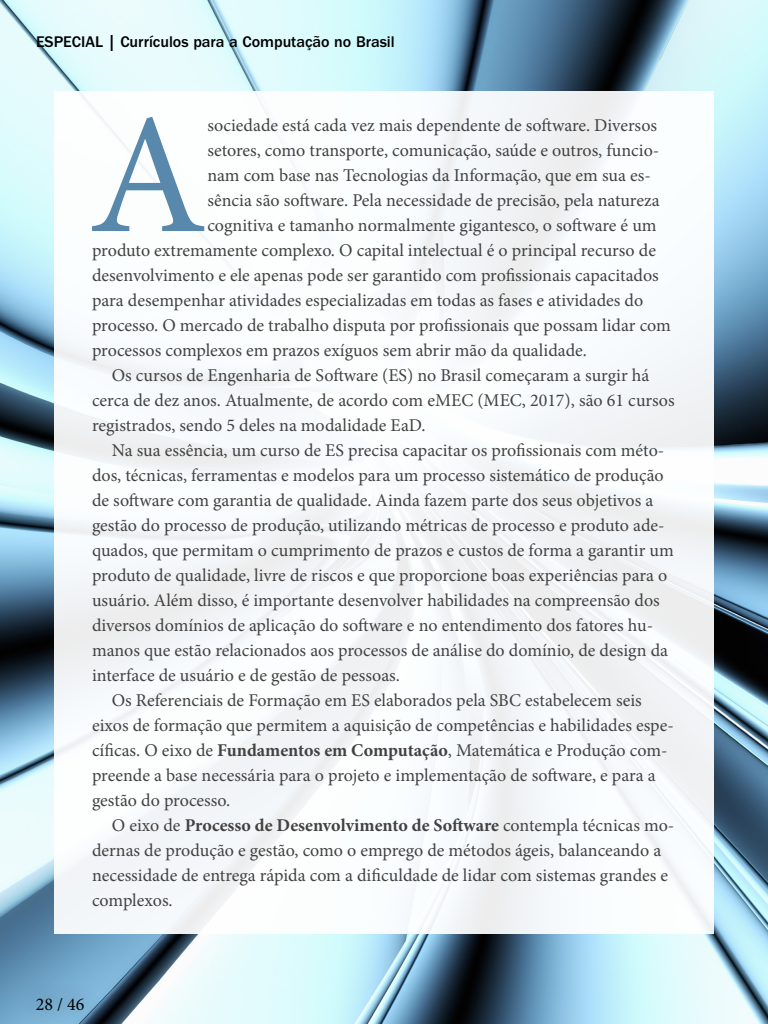
<style>
.page{position:relative;width:768px;height:1024px;background:#fff}
.page>*{position:absolute;margin:0;border:0;box-sizing:border-box;transform-origin:0 0}
.t1{font:171.8px "Minion Pro";color:#5888ab}
.t2{font:18px "Minion Pro";color:#424242}
.t3{font:700 18px "Minion Pro";letter-spacing:-.005em;color:#424242}
.t4{font:18px "Minion Pro";color:#000}
.t5{font:500 16px "ITC Franklin Gothic Std";color:#000}
.s1{font-weight:700}
.s2{font-weight:400}
</style>
<div class="page">
<img style="left:0;top:0;width:768px;height:1024px">
<div style="left:18px;top:978px;width:86px;height:46px;background:#000;opacity:.5"></div>
<div style="left:54px;top:91px;width:660px;height:842px;background:linear-gradient(to right,#f8fbfb,#f4f7f8)"></div>
<p class="t5" style="left:36px;top:33px;width:360px">Especial | Currículos para a Computação no Brasil</p>
<h1 class="t1" style="left:89px;top:61px;width:120px">A</h1>
<p class="t2" style="left:207px;top:113px;width:451px">sociedade está cada vez mais dependente de software. Diversos</p>
<p class="t2" style="left:207px;top:138px;width:453px">setores, como transporte, comunicação, saúde e outros, funcio-</p>
<p class="t2" style="left:207px;top:163px;width:445px">nam com base nas Tecnologias da Informação, que em sua es-</p>
<p class="t2" style="left:207px;top:188px;width:454px">sência são software. Pela necessidade de precisão, pela natureza</p>
<p class="t2" style="left:207px;top:213px;width:451px">cognitiva e tamanho normalmente gigantesco, o software é um</p>
<p class="t2" style="left:92px;top:238px;width:566px">produto extremamente complexo. O capital intelectual é o principal recurso de</p>
<p class="t2" style="left:92px;top:263px;width:568px">desenvolvimento e ele apenas pode ser garantido com profissionais capacitados</p>
<p class="t2" style="left:92px;top:288px;width:553px">para desempenhar atividades especializadas em todas as fases e atividades do</p>
<p class="t2" style="left:92px;top:313px;width:580px">processo. O mercado de trabalho disputa por profissionais que possam lidar com</p>
<p class="t2" style="left:92px;top:338px;width:496px">processos complexos em prazos exíguos sem abrir mão da qualidade.</p>
<p class="t2" style="left:112px;top:363px;width:539px">Os cursos de Engenharia de Software (ES) no Brasil começaram a surgir há</p>
<p class="t2" style="left:92px;top:388px;width:584px">cerca de dez anos. Atualmente, de acordo com eMEC (MEC, 2017), são 61 cursos</p>
<p class="t2" style="left:92px;top:413px;width:335px">registrados, sendo 5 deles na modalidade EaD.</p>
<p class="t2" style="left:112px;top:438px;width:554px">Na sua essência, um curso de ES precisa capacitar os profissionais com méto-</p>
<p class="t2" style="left:92px;top:463px;width:573px">dos, técnicas, ferramentas e modelos para um processo sistemático de produção</p>
<p class="t2" style="left:92px;top:488px;width:563px">de software com garantia de qualidade. Ainda fazem parte dos seus objetivos a</p>
<p class="t2" style="left:92px;top:513px;width:574px">gestão do processo de produção, utilizando métricas de processo e produto ade-</p>
<p class="t2" style="left:92px;top:538px;width:583px">quados, que permitam o cumprimento de prazos e custos de forma a garantir um</p>
<p class="t2" style="left:92px;top:563px;width:577px">produto de qualidade, livre de riscos e que proporcione boas experiências para o</p>
<p class="t2" style="left:92px;top:588px;width:569px">usuário. Além disso, é importante desenvolver habilidades na compreensão dos</p>
<p class="t2" style="left:92px;top:613px;width:563px">diversos domínios de aplicação do software e no entendimento dos fatores hu-</p>
<p class="t2" style="left:92px;top:638px;width:578px">manos que estão relacionados aos processos de análise do domínio, de design da</p>
<p class="t2" style="left:92px;top:663px;width:309px">interface de usuário e de gestão de pessoas.</p>
<p class="t2" style="left:112px;top:688px;width:531px">Os Referenciais de Formação em ES elaborados pela SBC estabelecem seis</p>
<p class="t2" style="left:92px;top:713px;width:583px">eixos de formação que permitem a aquisição de competências e habilidades espe-</p>
<p class="t2" style="left:92px;top:738px;width:577px">cíficas. O eixo de <span class="s1">Fundamentos em Computação</span>, Matemática e Produção com-</p>
<p class="t2" style="left:92px;top:763px;width:565px">preende a base necessária para o projeto e implementação de software, e para a</p>
<p class="t2" style="left:92px;top:788px;width:140px">gestão do processo.</p>
<p class="t3" style="left:112px;top:813px;width:564px"><span class="s2">O eixo de</span> Processo de Desenvolvimento de Software <span class="s2">contempla técnicas mo-</span></p>
<p class="t2" style="left:92px;top:838px;width:571px">dernas de produção e gestão, como o emprego de métodos ágeis, balanceando a</p>
<p class="t2" style="left:92px;top:863px;width:578px">necessidade de entrega rápida com a dificuldade de lidar com sistemas grandes e</p>
<p class="t2" style="left:92px;top:888px;width:82px">complexos.</p>
<p class="t4" style="left:36px;top:992px;width:50px">28 / 46</p>
</div>
